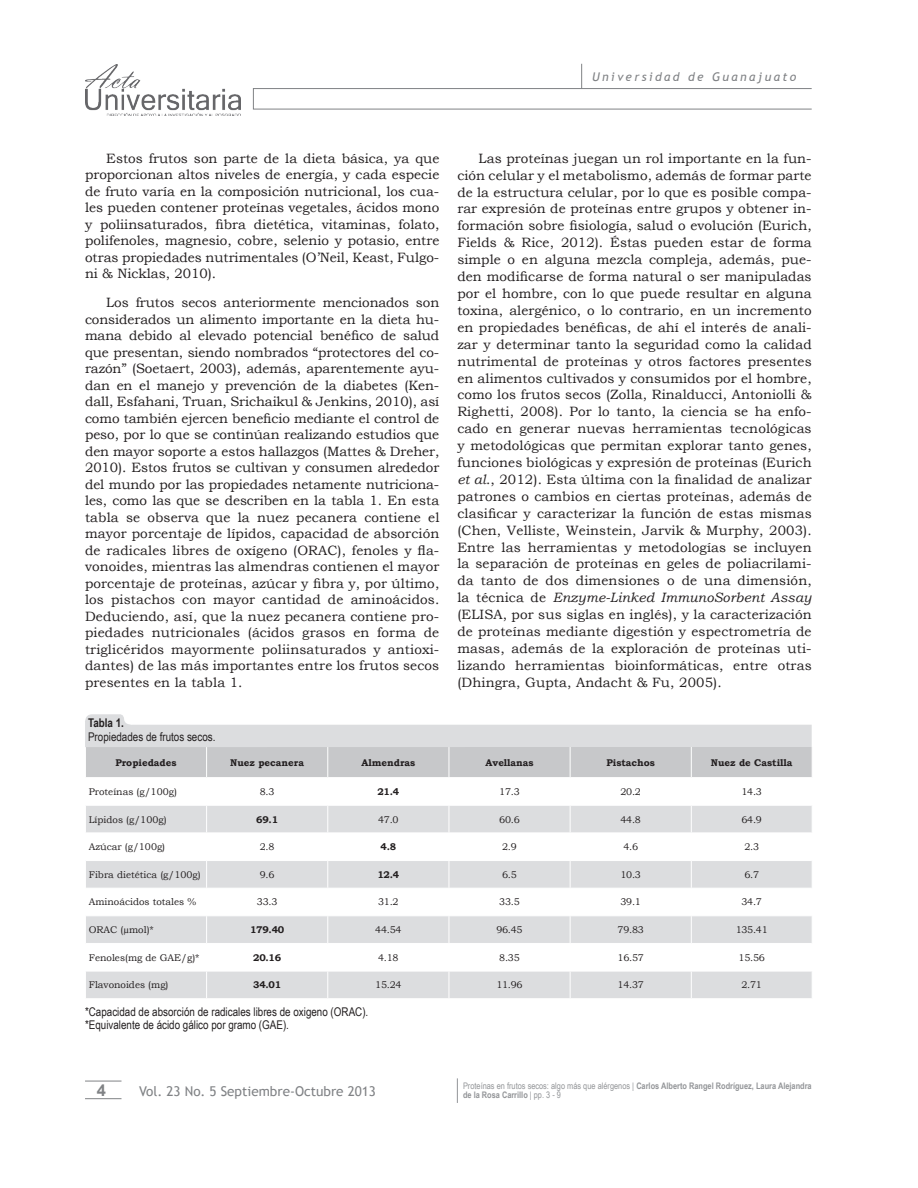
<style>
.page{position:relative;width:918px;height:1188px;background:#fff}
.page>*{position:absolute;margin:0;border:0;box-sizing:border-box;transform-origin:0 0}
.t1{font:700 16.5px "Arial";color:#808285}
.texto{font:13.5px/17px "Bookman Old Style";letter-spacing:.01em;color:#231f20;text-align:justify}
.t2{font:13.5px "Trebuchet MS";color:#808285}
.pie_figura{font:12px "Arial Narrow";color:#231f20}
.t3{font:italic 12px "Trebuchet MS";letter-spacing:.2em;color:#808285}
.pie_figura-2{font:700 12px "Arial Narrow";color:#231f20}
.tablas_general{font:9.75px "Bookman Old Style";color:#231f20}
.tablas_general-2{font:700 9.75px "Bookman Old Style";color:#231f20}
.t4{font:700 9px/9px "Arial Narrow";color:#939598}
.s1{font-style:italic}
.s2{font-weight:400}
</style>
<div class="page">
<div style="left:253px;top:88px;width:559px;height:21px;border:1px solid #808285"></div>
<svg style="left:581px;top:64px;width:1px;height:25px"></svg>
<hr style="left:85px;top:1081px;width:37px;height:1px;background:#808285">
<hr style="left:85px;top:1098px;width:37px;height:1px;background:#808285">
<img style="left:85px;top:65px;width:155px;height:51px">
<svg style="left:457px;top:1078px;width:1px;height:25px"></svg>
<svg style="left:85px;top:714px;width:727px;height:284px"></svg>
<p class="t3" style="left:592px;top:70px;width:206px">Universidad de Guanajuato</p>
<p class="texto" style="left:85px;top:150px;width:356px;line-height:16.5px;text-indent:21px">Estos frutos son parte de la dieta básica, ya que proporcionan altos niveles de energía, y cada especie de fruto varía en la composición nutricional, los cua&shy;les pueden contener proteínas vegetales, ácidos mono y poliinsaturados, fibra dietética, vitaminas, folato, polifenoles, magnesio, cobre, selenio y potasio, entre otras propiedades nutrimentales (O’Neil, Keast, Fulgo&shy;ni &amp; Nicklas, 2010).</p>
<p class="texto" style="left:85px;top:295px;width:356px;line-height:16.5px;text-indent:21px">Los frutos secos anteriormente mencionados son considerados un alimento importante en la dieta hu&shy;mana debido al elevado potencial benéfico de salud que presentan, siendo nombrados “protectores del co&shy;razón” (Soetaert, 2003), además, aparentemente ayu&shy;dan en el manejo y prevención de la diabetes (Ken&shy;dall, Esfahani, Truan, Srichaikul &amp; Jenkins, 2010), así como también ejercen beneficio mediante el control de peso, por lo que se continúan realizando estudios que den mayor soporte a estos hallazgos (Mattes &amp; Dreher, 2010). Estos frutos se cultivan y consumen alrededor del mundo por las propiedades netamente nutriciona&shy;les, como las que se describen en la tabla 1. En esta tabla se observa que la nuez pecanera contiene el mayor porcentaje de lípidos, capacidad de absorción de radicales libres de oxígeno (ORAC), fenoles y fla&shy;vonoides, mientras las almendras contienen el mayor porcentaje de proteínas, azúcar y fibra y, por último, los pistachos con mayor cantidad de aminoácidos.<br>Deduciendo, así, que la nuez pecanera contiene pro&shy;piedades nutricionales (ácidos grasos en forma de triglicéridos mayormente poliinsaturados y antioxi&shy;dantes) de las más importantes entre los frutos secos presentes en la tabla 1.</p>
<p class="pie_figura-2" style="left:88px;top:714px;width:37px">Tabla 1.</p>
<p class="pie_figura" style="left:88px;top:728px;width:129px">Propiedades de frutos secos.</p>
<p class="texto" style="left:457px;top:150px;width:356px;text-indent:21px">Las proteínas juegan un rol importante en la fun&shy;ción celular y el metabolismo, además de formar parte de la estructura celular, por lo que es posible compa&shy;rar expresión de proteínas entre grupos y obtener in&shy;formación sobre fisiología, salud o evolución (Eurich, Fields &amp; Rice, 2012). Éstas pueden estar de forma simple o en alguna mezcla compleja, además, pue&shy;den modificarse de forma natural o ser manipuladas por el hombre, con lo que puede resultar en alguna toxina, alergénico, o lo contrario, en un incremento en propiedades benéficas, de ahí el interés de anali&shy;zar y determinar tanto la seguridad como la calidad nutrimental de proteínas y otros factores presentes en alimentos cultivados y consumidos por el hombre, como los frutos secos (Zolla, Rinalducci, Antoniolli &amp; Righetti, 2008). Por lo tanto, la ciencia se ha enfo&shy;cado en generar nuevas herramientas tecnológicas y metodológicas que permitan explorar tanto genes, funciones biológicas y expresión de proteínas (Eurich <span class="s1">et al</span>., 2012). Esta última con la finalidad de analizar patrones o cambios en ciertas proteínas, además de clasificar y caracterizar la función de estas mismas (Chen, Velliste, Weinstein, Jarvik &amp; Murphy, 2003).<br>Entre las herramientas y metodologías se incluyen la separación de proteínas en geles de poliacrilami&shy;da tanto de dos dimensiones o de una dimensión, la técnica de <span class="s1">Enzyme-Linked ImmunoSorbent Assay </span>(ELISA, por sus siglas en inglés), y la caracterización de proteínas mediante digestión y espectrometría de masas, además de la exploración de proteínas uti&shy;lizando herramientas bioinformáticas, entre otras (Dhingra, Gupta, Andacht &amp; Fu, 2005).</p>
<p class="tablas_general-2" style="left:115px;top:755px;width:63px">Propiedades</p>
<p class="tablas_general-2" style="left:230px;top:755px;width:75px">Nuez pecanera</p>
<p class="tablas_general-2" style="left:361px;top:755px;width:55px">Almendras</p>
<p class="tablas_general-2" style="left:485px;top:755px;width:50px">Avellanas</p>
<p class="tablas_general-2" style="left:606px;top:755px;width:50px">Pistachos</p>
<p class="tablas_general-2" style="left:711px;top:755px;width:83px">Nuez de Castilla</p>
<p class="tablas_general" style="left:89px;top:785px;width:90px">Proteínas (g/100g)</p>
<p class="tablas_general" style="left:260px;top:785px;width:16px">8.3</p>
<p class="tablas_general-2" style="left:377px;top:785px;width:23px">21.4</p>
<p class="tablas_general" style="left:499px;top:785px;width:22px">17.3</p>
<p class="tablas_general" style="left:620px;top:785px;width:22px">20.2</p>
<p class="tablas_general" style="left:741px;top:785px;width:22px">14.3</p>
<p class="tablas_general" style="left:89px;top:813px;width:79px">Lípidos (g/100g)</p>
<p class="tablas_general-2" style="left:256px;top:812px;width:23px">69.1</p>
<p class="tablas_general" style="left:378px;top:813px;width:22px">47.0</p>
<p class="tablas_general" style="left:499px;top:813px;width:22px">60.6</p>
<p class="tablas_general" style="left:620px;top:813px;width:22px">44.8</p>
<p class="tablas_general" style="left:741px;top:813px;width:22px">64.9</p>
<p class="tablas_general" style="left:89px;top:841px;width:78px">Azúcar (g/100g)</p>
<p class="tablas_general" style="left:260px;top:841px;width:16px">2.8</p>
<p class="tablas_general-2" style="left:381px;top:840px;width:17px">4.8</p>
<p class="tablas_general" style="left:502px;top:841px;width:16px">2.9</p>
<p class="tablas_general" style="left:623px;top:841px;width:16px">4.6</p>
<p class="tablas_general" style="left:744px;top:841px;width:16px">2.3</p>
<p class="tablas_general" style="left:89px;top:868px;width:113px">Fibra dietética (g/100g)</p>
<p class="tablas_general" style="left:260px;top:868px;width:16px">9.6</p>
<p class="tablas_general-2" style="left:377px;top:867px;width:23px">12.4</p>
<p class="tablas_general" style="left:502px;top:868px;width:16px">6.5</p>
<p class="tablas_general" style="left:620px;top:868px;width:22px">10.3</p>
<p class="tablas_general" style="left:744px;top:868px;width:16px">6.7</p>
<p class="tablas_general" style="left:89px;top:896px;width:109px">Aminoácidos totales %</p>
<p class="tablas_general" style="left:257px;top:896px;width:22px">33.3</p>
<p class="tablas_general" style="left:378px;top:896px;width:22px">31.2</p>
<p class="tablas_general" style="left:499px;top:896px;width:22px">33.5</p>
<p class="tablas_general" style="left:620px;top:896px;width:22px">39.1</p>
<p class="tablas_general" style="left:741px;top:896px;width:22px">34.7</p>
<p class="tablas_general" style="left:89px;top:923px;width:67px">ORAC (µmol)*</p>
<p class="tablas_general-2" style="left:250px;top:923px;width:36px">179.40</p>
<p class="tablas_general" style="left:375px;top:923px;width:28px">44.54</p>
<p class="tablas_general" style="left:496px;top:923px;width:28px">96.45</p>
<p class="tablas_general" style="left:618px;top:923px;width:28px">79.83</p>
<p class="tablas_general" style="left:736px;top:923px;width:34px">135.41</p>
<p class="tablas_general" style="left:89px;top:951px;width:112px">Fenoles(mg de GAE/g)*</p>
<p class="tablas_general-2" style="left:253px;top:950px;width:30px">20.16</p>
<p class="tablas_general" style="left:378px;top:951px;width:22px">4.18</p>
<p class="tablas_general" style="left:499px;top:951px;width:22px">8.35</p>
<p class="tablas_general" style="left:618px;top:951px;width:28px">16.57</p>
<p class="tablas_general" style="left:739px;top:951px;width:28px">15.56</p>
<p class="tablas_general" style="left:89px;top:979px;width:81px">Flavonoides (mg)</p>
<p class="tablas_general-2" style="left:253px;top:978px;width:30px">34.01</p>
<p class="tablas_general" style="left:375px;top:979px;width:28px">15.24</p>
<p class="tablas_general" style="left:496px;top:979px;width:28px">11.96</p>
<p class="tablas_general" style="left:618px;top:979px;width:28px">14.37</p>
<p class="tablas_general" style="left:741px;top:979px;width:22px">2.71</p>
<p class="pie_figura" style="left:85px;top:1003px;width:285px">*Capacidad de absorción de radicales libres de oxigeno (ORAC).</p>
<p class="pie_figura" style="left:85px;top:1016px;width:206px">*Equivalente de ácido gálico por gramo (GAE).</p>
<p class="t1" style="left:97px;top:1079px;width:11px">4</p>
<p class="t2" style="left:139px;top:1083px;width:238px">Vol. 23 No. 5 Septiembre-Octubre 2013</p>
<p class="t4" style="left:463px;top:1081px;width:350px"><span class="s2">Proteínas en frutos secos: algo más que alérgenos |</span> Carlos Alberto Rangel Rodríguez, Laura Alejandra de la Rosa Carrillo <span class="s2">| pp. 3 - 9</span></p>
</div>
